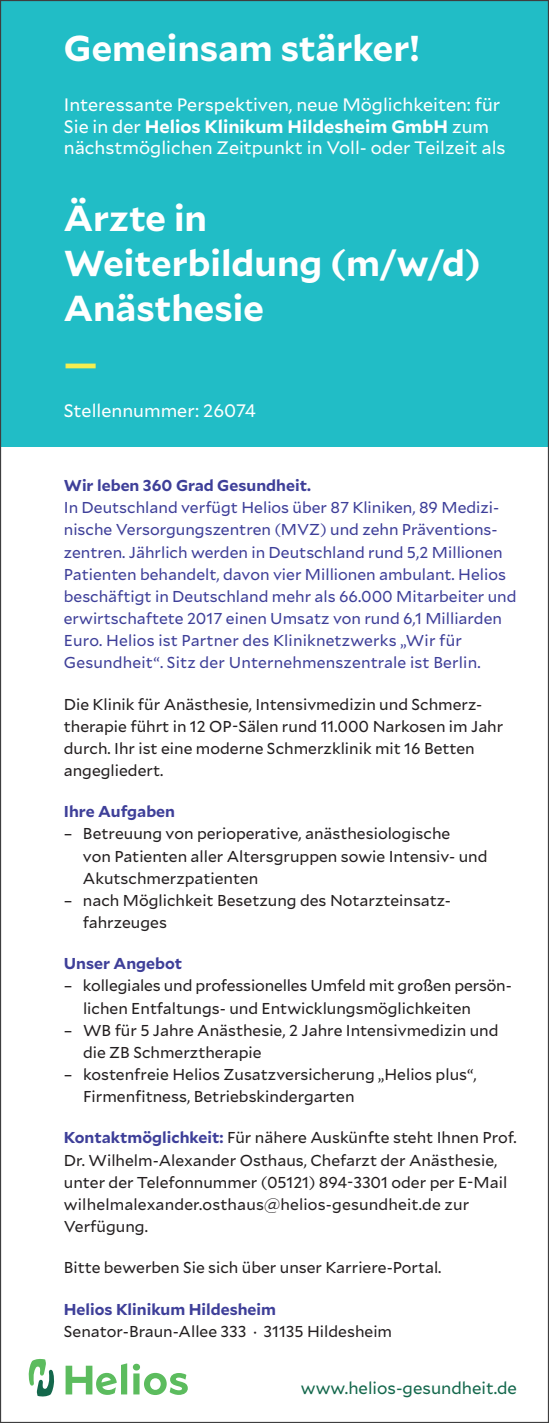
<style>
.page{position:relative;width:549px;height:1423px;background:#fff}
.page>*{position:absolute;margin:0;border:0;box-sizing:border-box;transform-origin:0 0}
.t1{font:700 36px/45px "Mallory";color:#fff}
.t2{font:700 36px "Mallory";color:#f4ee50}
.t3{font:18px/21.6px "Mallory";color:#fff}
.t4{font:16.88px "Mallory";color:#14684c}
.t5{font:15.75px/22.1px "Mallory";color:#231f20}
.t6{font:15.75px/22.1px "Mallory";color:#3e3f99}
.t7{font:700 15.75px "Mallory";color:#3e3f99}
.s1{font-weight:700}
.s2{font-weight:700;color:#3e3f99}
</style>
<div class="page">
<div style="left:0;top:0;width:549px;height:446px;background:#21bdc6"></div>
<svg style="left:133px;top:1363px;width:55px;height:31px"></svg>
<svg style="left:66px;top:1363px;width:61px;height:31px"></svg>
<svg style="left:28px;top:1359px;width:26px;height:37px"></svg>
<h1 class="t1" style="left:64px;top:23px;width:357px">Gemeinsam stärker!</h1>
<p class="t3" style="left:64px;top:93px;width:443px">Interessante Perspektiven, neue Möglichkeiten: für<br>Sie in der <span class="s1">Helios Klinikum Hildesheim GmbH</span> zum nächstmöglichen Zeitpunkt in Voll- oder Teilzeit als</p>
<h1 class="t1" style="left:64px;top:193px;width:418px">Ärzte in<br>Weiterbildung (m/w/d)<br>Anästhesie</h1>
<h1 class="t2" style="left:64px;top:336px;width:35px">—</h1>
<p class="t3" style="left:64px;top:398px;width:194px">Stellennummer: 26074</p>
<p class="t7" style="left:64px;top:473px;width:248px">Wir leben 360 Grad Gesundheit.</p>
<p class="t6" style="left:64px;top:496px;width:454px">In Deutschland verfügt Helios über 87 Kliniken, 89 Medizi&shy;nische Versorgungszentren (MVZ) und zehn Präventions&shy;zentren. Jährlich werden in Deutschland rund 5,2 Millionen Patienten behandelt, davon vier Millionen ambulant. Helios beschäftigt in Deutschland mehr als 66.000 Mitarbeiter und erwirtschaftete 2017 einen Umsatz von rund 6,1 Milliarden Euro. Helios ist Partner des Kliniknetzwerks „Wir für Gesundheit“. Sitz der Unternehmenszentrale ist Berlin.</p>
<p class="t5" style="left:64px;top:692px;width:441px">Die Klinik für Anästhesie, Intensivmedizin und Schmerz&shy;therapie führt in 12 OP-Sälen rund 11.000 Narkosen im Jahr durch. Ihr ist eine moderne Schmerzklinik mit 16 Betten angegliedert.</p>
<p class="t7" style="left:64px;top:799px;width:113px">Ihre Aufgaben</p>
<p class="t5" style="left:83px;top:822px;width:406px;text-indent:-19px">– Betreuung von perioperative, anästhesiologische<br>von Patienten aller Altersgruppen sowie Intensiv- und<br>Akutschmerzpatienten</p>
<p class="t5" style="left:83px;top:888px;width:369px;text-indent:-19px">– nach Möglichkeit Besetzung des Notarzteinsatz&shy;fahrzeuges</p>
<p class="t7" style="left:64px;top:951px;width:120px">Unser Angebot</p>
<p class="t5" style="left:83px;top:974px;width:430px;text-indent:-19px">– kollegiales und professionelles Umfeld mit großen persön&shy;lichen Entfaltungs- und Entwicklungsmöglichkeiten</p>
<p class="t5" style="left:83px;top:1018px;width:417px;text-indent:-19px">– WB für 5 Jahre Anästhesie, 2 Jahre Intensivmedizin und die ZB Schmerztherapie</p>
<p class="t5" style="left:83px;top:1062px;width:395px;text-indent:-19px">– kostenfreie Helios Zusatzversicherung „Helios plus“,<br>Firmenfitness, Betriebskindergarten</p>
<p class="t5" style="left:64px;top:1125px;width:454px"><span class="s2">Kontaktmöglichkeit:</span> Für nähere Auskünfte steht Ihnen Prof.<br>Dr. Wilhelm-Alexander Osthaus, Chefarzt der Anästhesie, unter der Telefonnummer (05121) 894-3301 oder per E-Mail wilhelmalexander.osthaus@helios-gesundheit.de zur Verfügung.</p>
<p class="t5" style="left:64px;top:1255px;width:379px">Bitte bewerben Sie sich über unser Karriere-Portal.</p>
<p class="t7" style="left:64px;top:1296px;width:213px">Helios Klinikum Hildesheim</p>
<p class="t5" style="left:64px;top:1319px;width:329px">Senator-Braun-Allee 333 · 31135 Hildesheim</p>
<p class="t4" style="left:301px;top:1376px;width:217px">www.helios-gesundheit.de</p>
</div>
